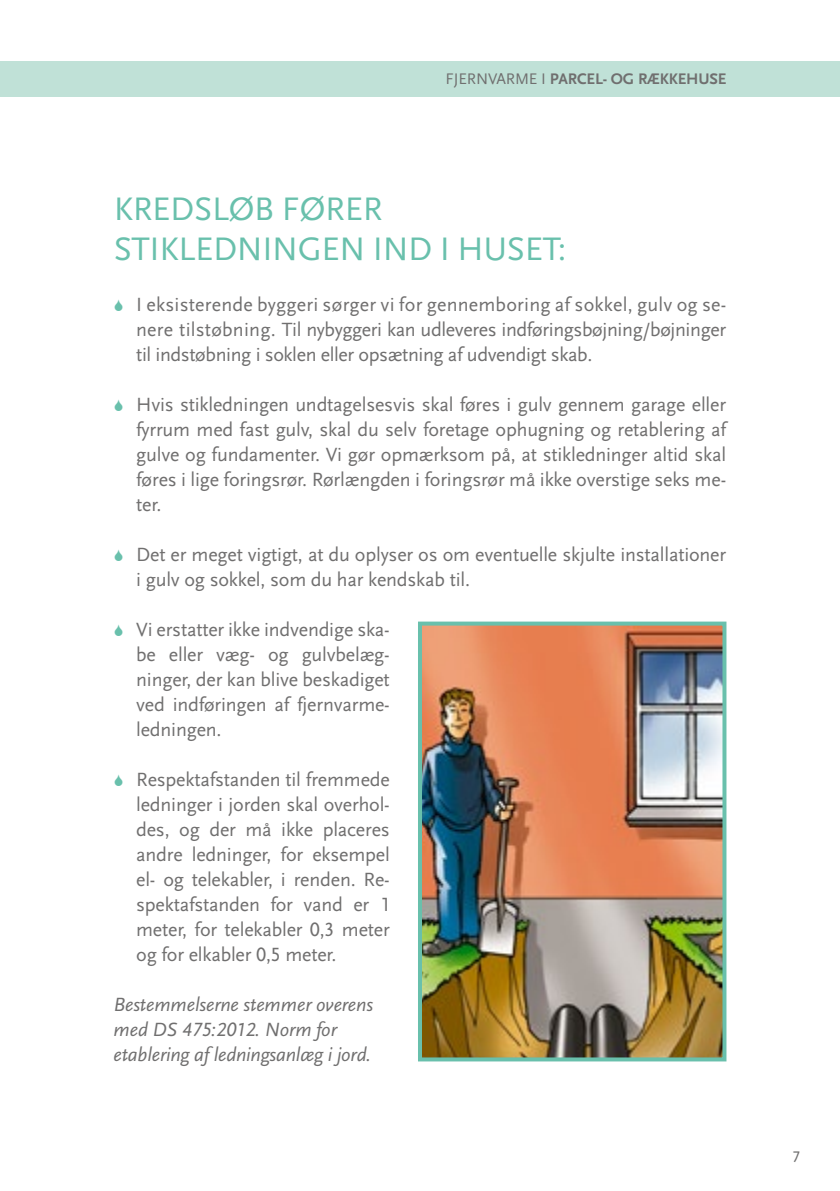
<style>
.page{position:relative;width:840px;height:1191px;background:#fff}
.page>*{position:absolute;margin:0;border:0;box-sizing:border-box;transform-origin:0 0}
.Brødtekst{font:34px/40px "Scala Sans OT";letter-spacing:-.01em;color:#69c0ac}
.t1{font:20px/25px "Scala Sans OT";letter-spacing:-.01em;color:#706f6f;text-align:justify}
.Brødtekst-2{font:italic 20px/25px "Scala Sans OT";letter-spacing:-.01em;color:#706f6f}
.Brødtekst-3{font:700 16px "Scala Sans OT";letter-spacing:-.01em;color:#706f6f}
.t2{font:16px "Scala Sans OT";color:#706f6f}
.s1{font-weight:400}
</style>
<div class="page">
<div style="left:0;top:61px;width:839px;height:35px;background:#c0e1d7"></div>
<img style="left:423px;top:626px;width:298px;height:430px">
<div style="left:418px;top:621px;width:308px;height:440px;border:4px solid #69c0ac"></div>
<p class="Brødtekst-3" style="left:445px;top:70px;width:282px"><span class="s1">FJERNVARME I</span> PARCEL- OG RÆKKEHUSE</p>
<p class="Brødtekst" style="left:114px;top:189px;width:454px">KREDSLØB FØRER<br>STIKLEDNINGEN IND I HUSET:</p>
<p class="t1" style="left:136px;top:292px;width:591px">I eksisterende byggeri sørger vi for gennemboring af sokkel, gulv og se&shy;nere tilstøbning. Til nybyggeri kan udleveres indføringsbøjning/bøjninger til indstøbning i soklen eller opsætning af udvendigt skab.</p>
<p class="t1" style="left:136px;top:392px;width:591px">Hvis stikledningen undtagelsesvis skal føres i gulv gennem garage eller fyrrum med fast gulv, skal du selv foretage ophugning og retablering af gulve og fundamenter. Vi gør opmærksom på, at stikledninger altid skal føres i lige foringsrør. Rørlængden i foringsrør må ikke overstige seks me&shy;ter.</p>
<p class="t1" style="left:136px;top:542px;width:591px">Det er meget vigtigt, at du oplyser os om eventuelle skjulte installationer i gulv og sokkel, som du har kendskab til.</p>
<p class="t1" style="left:136px;top:617px;width:255px">Vi erstatter ikke indvendige ska&shy;be eller væg- og gulvbelæg&shy;ninger, der kan blive beskadiget ved indføringen af fjernvarme&shy;ledningen.</p>
<p class="t1" style="left:136px;top:767px;width:255px">Respektafstanden til fremmede ledninger i jorden skal overhol&shy;des, og der må ikke placeres andre ledninger, for eksempel el- og telekabler, i renden. Re&shy;spektafstanden for vand er 1 meter, for telekabler 0,3 meter og for elkabler 0,5 meter.</p>
<p class="Brødtekst-2" style="left:113px;top:992px;width:261px">Bestemmelserne stemmer overens med DS 475:2012. Norm for etablering af ledningsanlæg i jord.</p>
<p class="t2" style="left:791px;top:1147px;width:9px">7</p>
</div>
